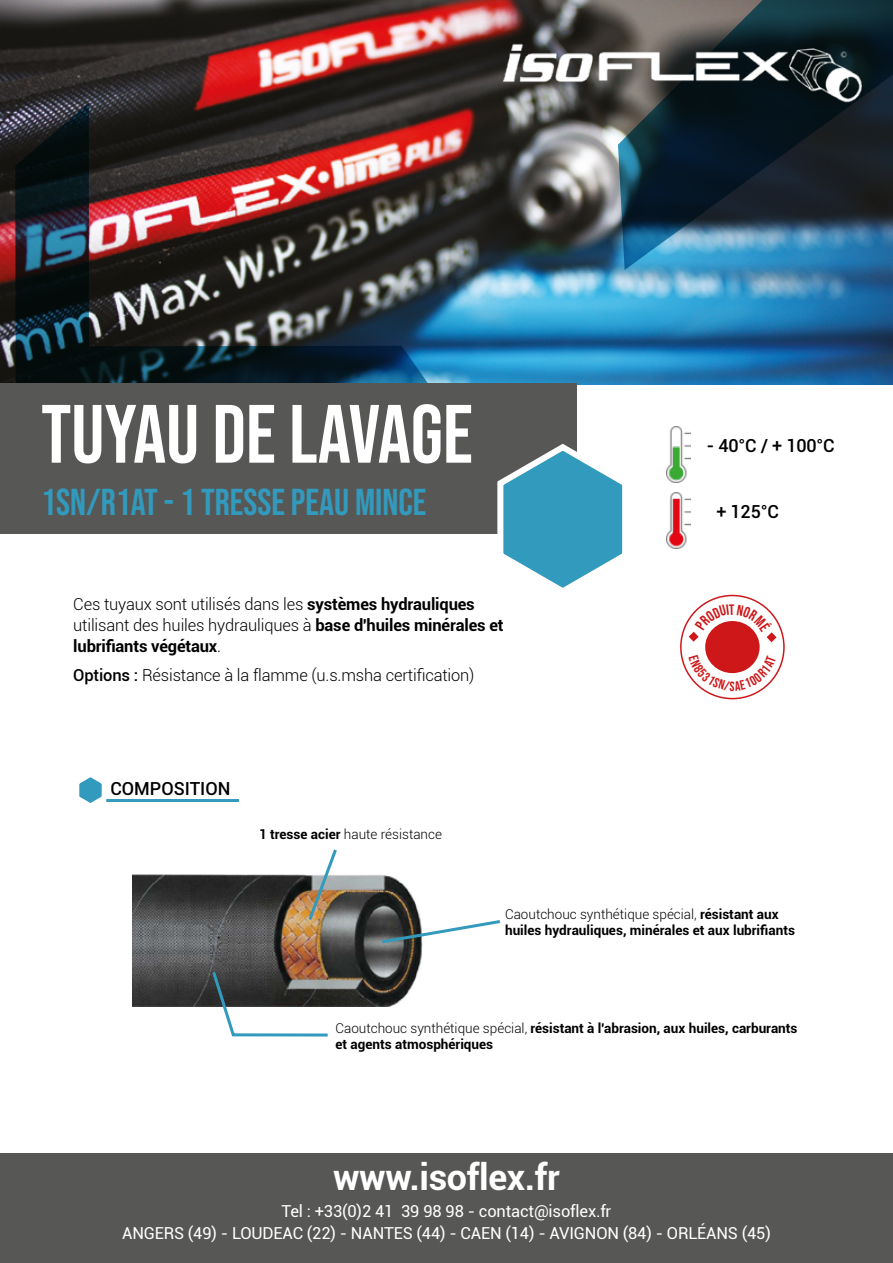
<style>
.page{position:relative;width:893px;height:1263px;background:#fff}
.page>*{position:absolute;margin:0;border:0;box-sizing:border-box;transform-origin:0 0}
.t1{font:82.5px "Bebas Neue";color:#fff}
.t2{font:37.5px "Bebas Neue";color:#329abd}
.t3{font:700 36px "Roboto";letter-spacing:-.01em;color:#fff}
.t4{font:500 18px "Roboto";color:#000}
.t5{font:700 16.5px/21px "Roboto";letter-spacing:-.01em;color:#000}
.t6{font:16.5px/22px "Roboto";letter-spacing:-.01em;color:#fff;text-align:center}
.t7{font:300 16.5px "Roboto";letter-spacing:-.01em;color:#000}
.t8{font:700 13.5px/16.2px "Roboto";color:#000}
.t9{font:300 13.5px "Roboto";color:#000}
.s1{font-weight:300}
.s2{font-weight:500}
.s3{font-weight:700}
</style>
<div class="page">
<img style="left:0;top:0;width:893px;height:385px">
<img style="left:15px;top:103px;width:454px;height:280px">
<div style="left:0;top:383px;width:576px;height:151px;background:#575756"></div>
<svg style="left:497px;top:440px;width:126px;height:148px"></svg>
<svg style="left:618px;top:0;width:275px;height:270px;background:#234051"></svg>
<img style="left:492px;top:21px;width:380px;height:82px">
<div style="left:0;top:1153px;width:893px;height:110px;background:#575756"></div>
<div style="left:680px;top:595px;width:105px;height:104px;border:2px solid #cd1719;border-radius:50%"></div>
<div style="left:705px;top:621px;width:55px;height:52px;background:#cd1719;border-radius:50%"></div>
<svg style="left:79px;top:777px;width:23px;height:26px"></svg>
<hr style="left:106px;top:799px;width:133px;height:3px;background:#329abd">
<img style="left:132px;top:874px;width:291px;height:132px">
<svg style="left:379px;top:918px;width:122px;height:27px"></svg>
<img style="left:306px;top:849px;width:33px;height:74px">
<img style="left:666px;top:426px;width:24px;height:56px">
<img style="left:666px;top:492px;width:24px;height:56px">
<svg style="left:210px;top:968px;width:121px;height:69px"></svg>
<svg style="left:689px;top:604px;width:87px;height:38px"></svg>
<svg style="left:688px;top:655px;width:88px;height:36px"></svg>
<h1 class="t1" style="left:41px;top:387px;width:433px">TUYAU DE LAVAGE</h1>
<h2 class="t2" style="left:41px;top:481px;width:387px">1SN/R1AT - 1 TRESSE PEAU MINCE</h2>
<p class="t5" style="left:73px;top:593px;width:432px"><span class="s1">Ces tuyaux sont utilisés dans les</span> systèmes hydrauliques <span class="s1">utilisant des huiles hydrauliques à</span> base d'huiles minérales et lubrifiants végétaux<span class="s1">.</span></p>
<p class="t7" style="left:73px;top:664px;width:403px"><span class="s2">Options :</span> Résistance à la flamme (u.s.msha certification)</p>
<h3 class="t4" style="left:111px;top:776px;width:121px">COMPOSITION</h3>
<p class="t9" style="left:259px;top:824px;width:184px"><span class="s3">1 tresse acier</span> haute résistance</p>
<h3 class="t4" style="left:706px;top:433px;width:130px">- 40°C / + 100°C</h3>
<h3 class="t4" style="left:716px;top:499px;width:64px">+ 125°C</h3>
<p class="t8" style="left:505px;top:905px;width:291px"><span class="s1">Caoutchouc synthétique spécial,</span> résistant aux huiles hydrauliques, minérales et aux lubrifiants</p>
<p class="t8" style="left:335px;top:1019px;width:464px"><span class="s1">Caoutchouc synthétique spécial,</span> résistant à l'abrasion, aux huiles, carburants et agents atmosphériques</p>
<h3 class="t3" style="left:333px;top:1152px;width:228px">www.isoflex.fr</h3>
<p class="t6" style="left:122px;top:1199px;width:650px">Tel : +33(0)2 41 39 98 98 - contact@isoflex.fr<br>ANGERS (49) - LOUDEAC (22) - NANTES (44) - CAEN (14) - AVIGNON (84) - ORLÉANS (45)</p>
</div>
